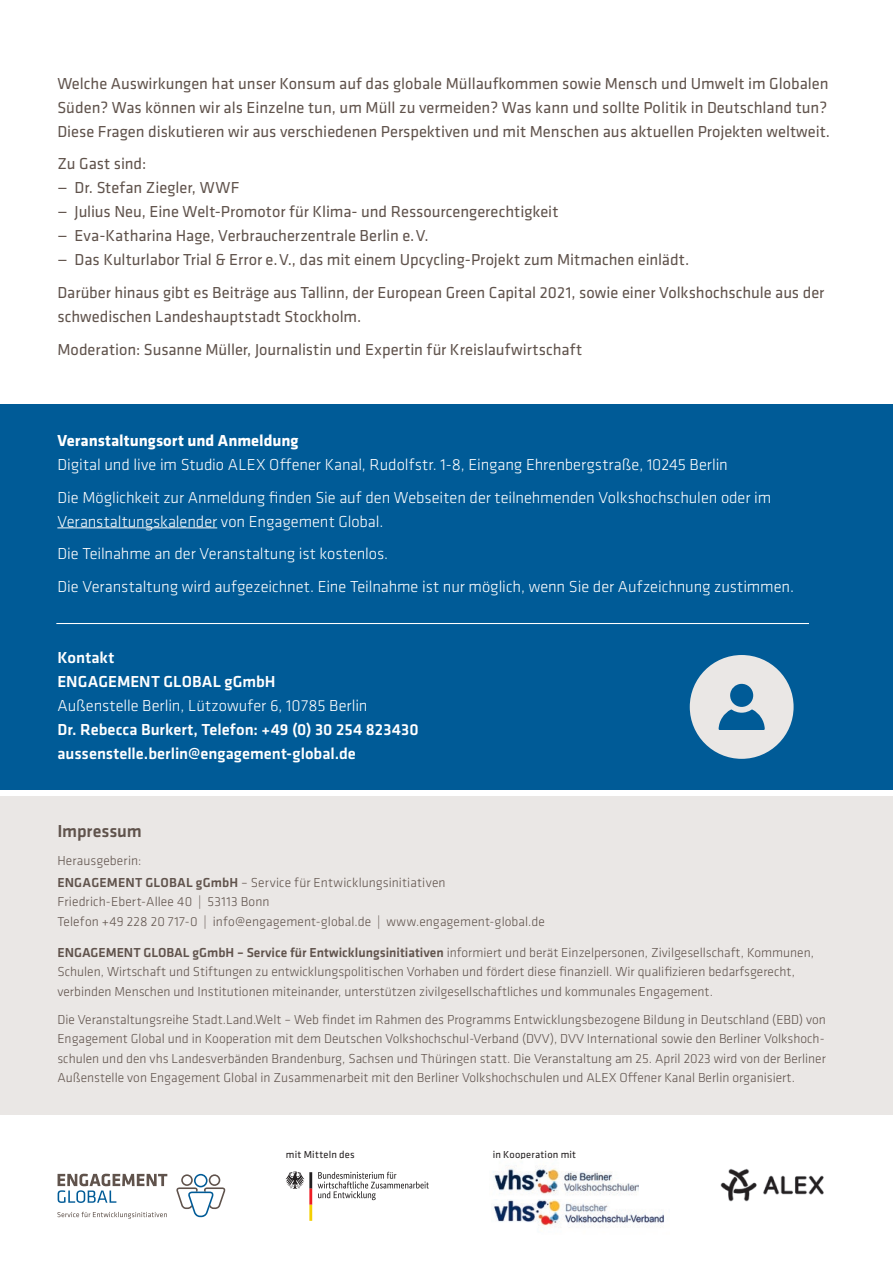
<style>
.page{position:relative;width:893px;height:1263px;background:#fff}
.page>*{position:absolute;margin:0;border:0;box-sizing:border-box;transform-origin:0 0}
.t1{font:500 18px "Klavika Basic";letter-spacing:-.01em;color:#60534c}
.t2{font:16.5px/24px "Klavika Basic";color:#60534c}
.t3{font:300 16.5px/32.5px "Klavika Basic";letter-spacing:-.005em;color:#fff}
.t4{font:500 16.5px/24px "Klavika Basic";color:#fff}
.t5{font:700 16.5px "Klavika Basic";color:#fff}
.t6{font:300 13.5px/19.5px "Klavika Basic";color:#60534c}
.t7{font:10.5px "Klavika Basic";letter-spacing:.015em;color:#231f20}
.s1{font-weight:500}
</style>
<div class="page">
<div style="left:0;top:404px;width:893px;height:386px;background:#005b97"></div>
<div style="left:0;top:796px;width:893px;height:319px;background:#eae7e5"></div>
<div style="left:690px;top:655px;width:104px;height:104px;background:#eae7e5;border-radius:50%"></div>
<svg style="left:719px;top:683px;width:46px;height:47px"></svg>
<hr style="left:57px;top:527px;width:160px;height:1px;background:#fff">
<hr style="left:56px;top:623px;width:753px;height:1px;background:#fff">
<svg style="left:318px;top:1172px;width:111px;height:28px"></svg>
<svg style="left:286px;top:1171px;width:26px;height:50px"></svg>
<img style="left:493px;top:1168px;width:146px;height:27px">
<img style="left:493px;top:1199px;width:171px;height:29px">
<img style="left:720px;top:1168px;width:104px;height:34px">
<svg style="left:176px;top:1174px;width:50px;height:43px"></svg>
<svg style="left:58px;top:1174px;width:109px;height:29px"></svg>
<svg style="left:57px;top:1212px;width:110px;height:7px"></svg>
<p class="t2" style="left:57px;top:71px;width:774px">Welche Auswirkungen hat unser Konsum auf das globale Müllaufkommen sowie Mensch und Umwelt im Globalen<br>Süden? Was können wir als Einzelne tun, um Müll zu vermeiden? Was kann und sollte Politik in Deutschland tun?<br>Diese Fragen diskutieren wir aus verschiedenen Perspektiven und mit Menschen aus aktuellen Projekten weltweit.</p>
<p class="t2" style="left:57px;top:151px;width:90px">Zu Gast sind:</p>
<p class="t2" style="left:57px;top:175px;width:184px">— Dr. Stefan Ziegler, WWF</p>
<p class="t2" style="left:57px;top:199px;width:503px">— Julius Neu, Eine Welt-Promotor für Klima- und Ressourcengerechtigkeit</p>
<p class="t2" style="left:57px;top:223px;width:373px">— Eva-Katharina Hage, Verbraucherzentrale Berlin e.V.</p>
<p class="t2" style="left:57px;top:243px;width:768px;line-height:32.5px">— Das Kulturlabor Trial &amp; Error e.V., das mit einem Upcycling-Projekt zum Mitmachen einlädt.<br>Darüber hinaus gibt es Beiträge aus Tallinn, der European Green Capital 2021, sowie einer Volkshochschule aus der</p>
<p class="t2" style="left:57px;top:300px;width:526px;line-height:32.5px">schwedischen Landeshauptstadt Stockholm.<br>Moderation: Susanne Müller, Journalistin und Expertin für Kreislaufwirtschaft</p>
<p class="t5" style="left:57px;top:429px;width:243px">Veranstaltungsort und Anmeldung</p>
<p class="t3" style="left:57px;top:448px;width:715px">Digital und live im Studio ALEX Offener Kanal, Rudolfstr. 1-8, Eingang Ehrenbergstraße, 10245 Berlin<br>Die Möglichkeit zur Anmeldung finden Sie auf den Webseiten der teilnehmenden Volkshochschulen oder im</p>
<p class="t3" style="left:57px;top:505px;width:738px">Veranstaltungskalender von Engagement Global.<br>Die Teilnahme an der Veranstaltung ist kostenlos.<br>Die Veranstaltung wird aufgezeichnet. Eine Teilnahme ist nur möglich, wenn Sie der Aufzeichnung zustimmen.</p>
<p class="t4" style="left:57px;top:645px;width:220px">Kontakt<br>ENGAGEMENT GLOBAL gGmbH</p>
<p class="t3" style="left:57px;top:689px;width:312px">Außenstelle Berlin, Lützowufer 6, 10785 Berlin</p>
<p class="t4" style="left:57px;top:717px;width:363px">Dr. Rebecca Burkert, Telefon: +49 (0) 30 254 823430 aussenstelle.berlin@engagement-global.de</p>
<h1 class="t1" style="left:57px;top:819px;width:86px">Impressum</h1>
<p class="t6" style="left:57px;top:850px;width:390px;line-height:21.6px">Herausgeberin:<br><span class="s1">ENGAGEMENT GLOBAL gGmbH</span> – Service für Entwicklungsinitiativen</p>
<p class="t6" style="left:57px;top:892px;width:489px">Friedrich-Ebert-Allee 40 | 53113 Bonn<br>Telefon +49 228 20 717-0 | info@engagement-global.de | www.engagement-global.de</p>
<p class="t6" style="left:57px;top:942px;width:758px"><span class="s1">ENGAGEMENT GLOBAL gGmbH – Service für Entwicklungsinitiativen</span> informiert und berät Einzelpersonen, Zivilgesellschaft, Kommunen,<br>Schulen, Wirtschaft und Stiftungen zu entwicklungspolitischen Vorhaben und fördert diese finanziell. Wir qualifizieren bedarfsgerecht, verbinden Menschen und Institutionen miteinander, unterstützen zivilgesellschaftliches und kommunales Engagement.</p>
<p class="t6" style="left:57px;top:1009px;width:770px;text-align:justify">Die Veranstaltungsreihe Stadt.Land.Welt – Web findet im Rahmen des Programms Entwicklungsbezogene Bildung in Deutschland (EBD) von Engagement Global und in Kooperation mit dem Deutschen Volkshochschul-Verband (DVV), DVV International sowie den Berliner Volkshoch&shy;schulen und den vhs Landesverbänden Brandenburg, Sachsen und Thüringen statt. Die Veranstaltung am 25. April 2023 wird von der Berliner Außenstelle von Engagement Global in Zusammenarbeit mit den Berliner Volkshochschulen und ALEX Offener Kanal Berlin organisiert.</p>
<p class="t7" style="left:286px;top:1147px;width:70px">mit Mitteln des</p>
<p class="t7" style="left:493px;top:1147px;width:85px">in Kooperation mit</p>
</div>
